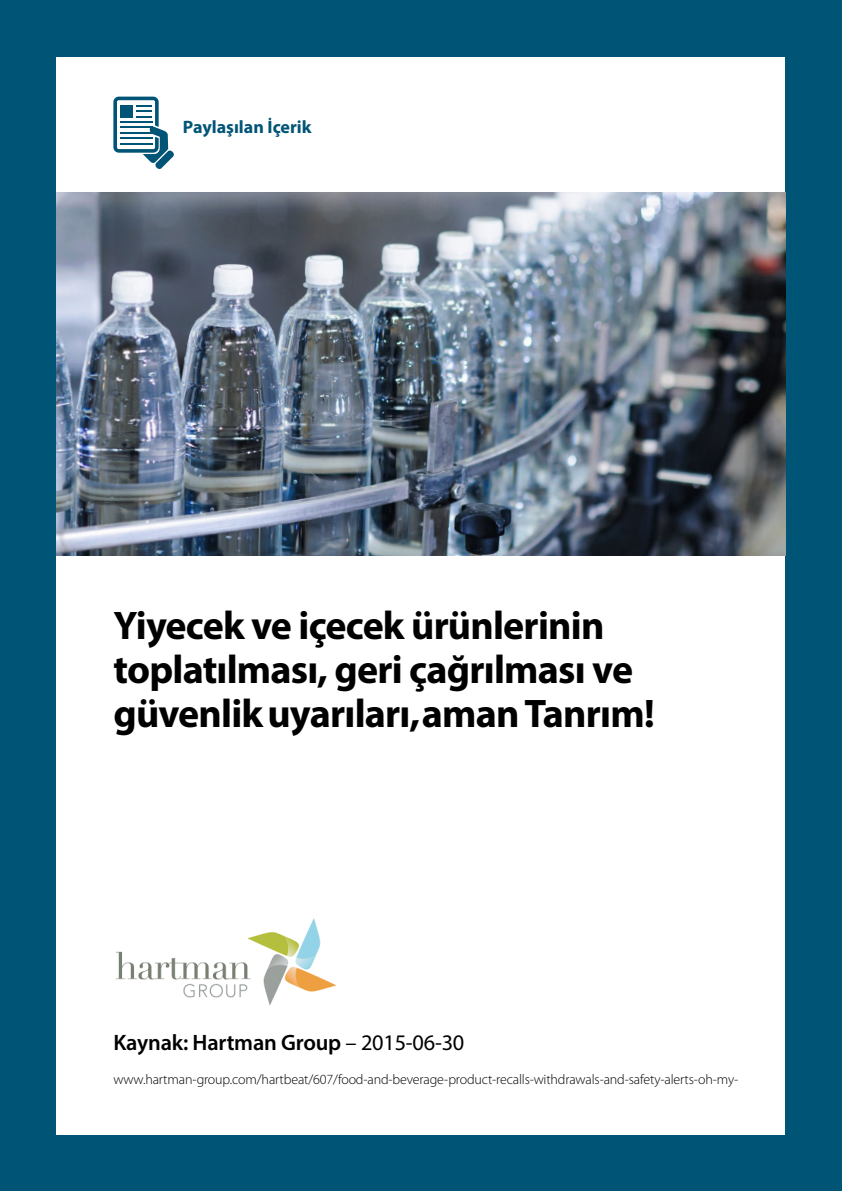
<style>
.page{position:relative;width:842px;height:1191px;background:#005475}
.page>*{position:absolute;margin:0;border:0;box-sizing:border-box;transform-origin:0 0}
.t1{font:700 40px/44px "Myriad Pro";letter-spacing:-.02em;color:#000}
.t2{font:600 22.4px "Myriad Pro";letter-spacing:-.01em;color:#000}
.t3{font:700 18px "Myriad Pro";color:#005475}
.t4{font:300 14px "Myriad Pro";letter-spacing:-.01em;color:#000}
.s1{font-weight:400}
</style>
<div class="page">
<div style="left:57px;top:57px;width:728px;height:1077px;background:#fff"></div>
<img style="left:115px;top:918px;width:222px;height:88px">
<svg style="left:113px;top:97px;width:61px;height:72px"></svg>
<hr style="left:120px;top:121px;width:32px;height:2px;background:#005475">
<hr style="left:120px;top:126px;width:32px;height:2px;background:#005475">
<hr style="left:120px;top:132px;width:32px;height:2px;background:#005475">
<hr style="left:120px;top:137px;width:32px;height:2px;background:#005475">
<hr style="left:120px;top:143px;width:32px;height:2px;background:#005475">
<img style="left:57px;top:193px;width:728px;height:363px">
<p class="t3" style="left:183px;top:115px;width:130px">Paylaşılan İçerik</p>
<h1 class="t1" style="left:113px;top:602px;width:543px">Yiyecek ve içecek ürünlerinin toplatılması, geri çağrılması ve güvenlik uyarıları, aman Tanrım!</h1>
<h2 class="t2" style="left:113px;top:1028px;width:352px">Kaynak: Hartman Group <span class="s1">– 2015-06-30</span></h2>
<p class="t4" style="left:113px;top:1071px;width:626px">www.hartman-group.com/hartbeat/607/food-and-beverage-product-recalls-withdrawals-and-safety-alerts-oh-my-</p>
</div>
